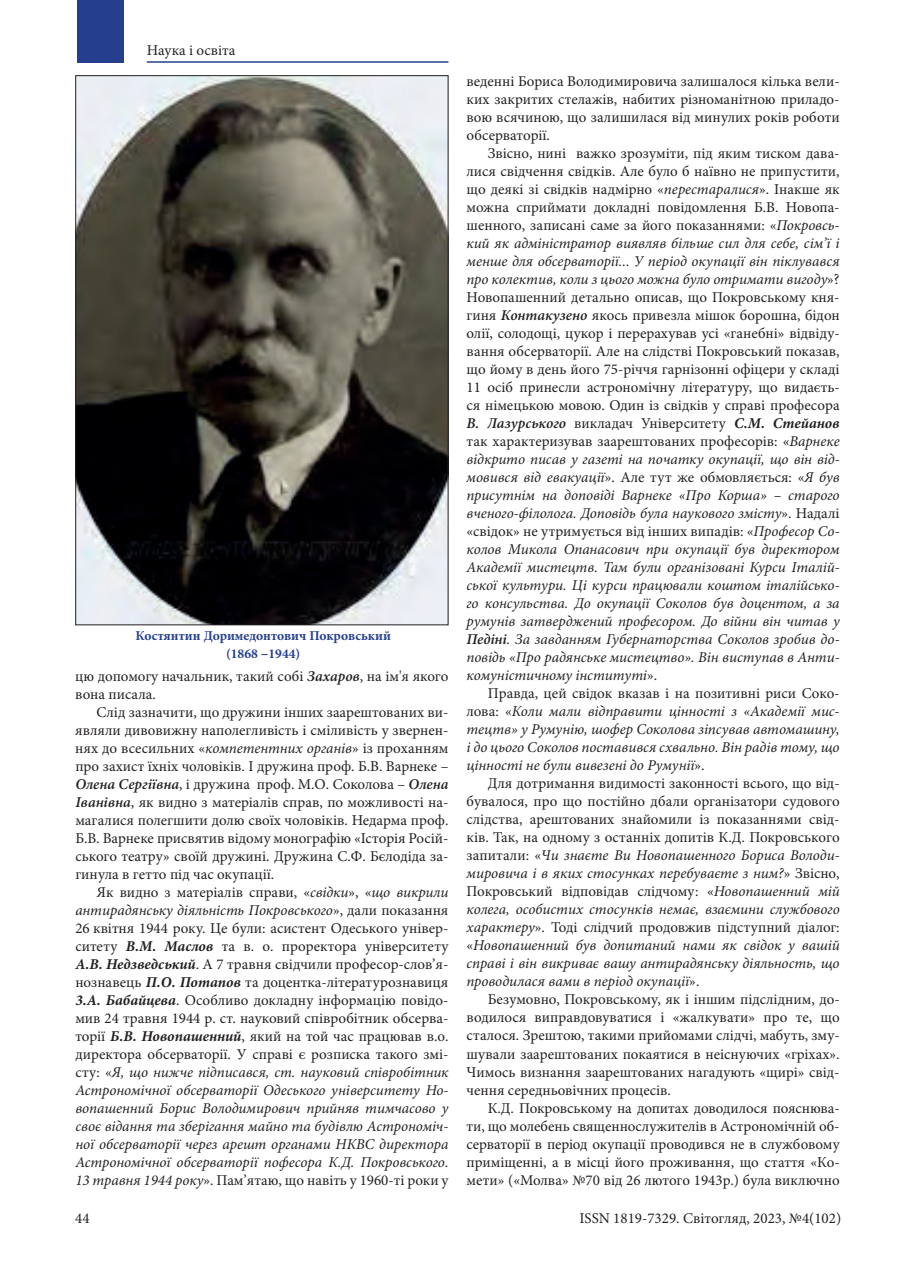
<style>
.page{position:relative;width:915px;height:1276px;background:#fff}
.page>*{position:absolute;margin:0;border:0;box-sizing:border-box;transform-origin:0 0}
.t1{font:15px/18px "Minion Pro";color:#231f20;text-align:justify}
.t2{font:italic 15px/18px "Minion Pro";color:#231f20;text-align:justify}
.t3{font:700 13.5px/18px "Minion Pro";color:#253f8e;text-align:center}
.s1{font-size:15px}
.s2{font-weight:600;font-style:italic}
.s3{font-style:italic}
.s4{font-weight:700;font-style:italic}
.s5{font-style:normal}
.s6{font-weight:600}
.s7{font-weight:700}
</style>
<div class="page">
<hr style="left:147px;top:61px;width:301px;height:2px;background:#253f8e">
<div style="left:77px;top:0;width:46px;height:63px;background:#253f8e"></div>
<img style="left:77px;top:77px;width:369px;height:546px">
<p class="t1" style="left:147px;top:42px;width:90px">Наука і освіта</p>
<p class="t3" style="left:135px;top:627px;width:257px">Костянтин Доримедонтович Покровський (1868 <span class="s1">–</span>1944)</p>
<p class="t1" style="left:75px;top:668px;width:374px">цю допомогу начальник, такий собі <span class="s2">Захаров</span>, на ім'я якого вона писала.</p>
<p class="t1" style="left:75px;top:704px;width:374px;text-indent:21px">Слід зазначити, що дружини інших заарештованих ви&shy;являли дивовижну наполегливість і сміливість у звернен&shy;нях до всесильних «<span class="s3">компетентних органів</span>» із проханням про захист їхніх чоловіків. І дружина проф. Б.В. Варнеке – <span class="s2">Олена Сергіївна</span>, і дружина проф. М.О. Соколова – <span class="s2">Олена Іванівна</span>, як видно з матеріалів справ, по можливості на&shy;магалися полегшити долю своїх чоловіків. Недарма проф.<br>Б.В. Варнеке присвятив відому монографію «Історія Росій&shy;ського театру» своїй дружині. Дружина С.Ф. Бєлодіда за&shy;гинула в гетто під час окупації.</p>
<p class="t1" style="left:75px;top:884px;width:374px;text-indent:21px">Як видно з матеріалів справи, «<span class="s3">свідки</span>», «<span class="s3">що викрили антирадянську діяльність Покровського</span>», дали показання 26 квітня 1944 року. Це були: асистент Одеського універ&shy;ситету <span class="s4">В.М. Маслов</span> та в. о. проректора університету <span class="s4">А.В. Недзведський</span>. А 7 травня свідчили професор-слов’я&shy;нознавець <span class="s4">П.О. Потапов</span> та доцентка-літературознавиця <span class="s4">3.А. Бабайцева</span>. Особливо докладну інформацію повідо&shy;мив 24 травня 1944 р. ст. науковий співробітник обсерва&shy;торії <span class="s4">Б.В. Новопашенний</span>, який на той час працював в.о. директора обсерваторії. У справі є розписка такого змі&shy;сту: «<span class="s3">Я, що нижче підписався, ст. науковий співробітник Астрономічної обсерваторії Одеського університету Но&shy;вопашенний Борис Володимирович прийняв тимчасово у своє відання та зберігання майно та будівлю Астрономіч&shy;ної обсерваторії через арешт органами НКВС директора Астрономічної обсерваторії пофесора К.Д. Покровського.<br>13 травня 1944 року</span>». Пам’ятаю, що навіть у 1960-ті роки у</p>
<p class="t1" style="left:75px;top:1210px;width:16px">44</p>
<p class="t1" style="left:466px;top:74px;width:374px">веденні Бориса Володимировича залишалося кілька вели&shy;ких закритих стелажів, набитих різноманітною приладо&shy;вою всячиною, що залишилася від минулих років роботи обсерваторії.</p>
<p class="t2" style="left:466px;top:146px;width:374px;text-indent:21px"><span class="s5">Звісно, нині важко зрозуміти, під яким тиском дава&shy;лися свідчення свідків. Але було б наївно не припустити, що деякі зі свідків надмірно «</span>перестаралися<span class="s5">». Інакше як можна сприймати докладні повідомлення Б.В. Новопа&shy;шенного, записані саме за його показаннями: «</span>Покровсь&shy;кий як адміністратор виявляв більше сил для себе, сім’ї і менше для обсерваторії... У період окупації він піклувався про колектив, коли з цього можна було отримати вигоду<span class="s5">»?<br>Новопашенний детально описав, що Покровському кня&shy;гиня</span> <span class="s6">Контакузено</span> <span class="s5">якось привезла мішок борошна, бідон олії, солодощі, цукор і перерахував усі «ганебні» відвіду&shy;вання обсерваторії. Але на слідстві Покровський показав, що йому в день його 75-річчя гарнізонні офіцери у складі 11 осіб принесли астрономічну літературу, що видаєть&shy;ся німецькою мовою. Один із свідків у справі професора </span><span class="s6">В. Лазурського</span> <span class="s5">викладач Університету</span> <span class="s7">С.М. Стейанов </span><span class="s5">так характеризував заарештованих професорів: «</span>Варнеке відкрито писав у газеті на початку окупації, що він від&shy;мовився від евакуації<span class="s5">». Але тут же обмовляється: «</span>Я був присутнім на доповіді Варнеке «Про Корша» – старого вченого-філолога. Доповідь була наукового змісту<span class="s5">». Надалі «свідок» не утримується від інших випадів: «</span>Професор Со&shy;колов Микола Опанасович при окупації був директором Академії мистецтв. Там були організовані Курси Італій&shy;ської культури. Ці курси працювали коштом італійсько&shy;го консульства. До окупації Соколов був доцентом, а за румунів затверджений професором. До війни він читав у <span class="s6">Педіні</span>. За завданням Губернаторства Соколов зробив до&shy;повідь «Про радянське мистецтво». Він виступав в Анти&shy;комуністичному інституті<span class="s5">».</span></p>
<p class="t2" style="left:466px;top:686px;width:374px;text-indent:21px"><span class="s5">Правда, цей свідок вказав і на позитивні риси Соко&shy;лова: «</span>Коли мали відправити цінності з «Академії мис&shy;тецтв» у Румунію, шофер Соколова зіпсував автомашину, і до цього Соколов поставився схвально. Він радів тому, що цінності не були вивезені до Румунії<span class="s5">».</span></p>
<p class="t1" style="left:466px;top:776px;width:374px;text-indent:21px">Для дотримання видимості законності всього, що від&shy;бувалося, про що постійно дбали організатори судового слідства, арештованих знайомили із показаннями свід&shy;ків. Так, на одному з останніх допитів К.Д. Покровського запитали: «<span class="s3">Чи знаєте Ви Новопашенного Бориса Володи&shy;мировича і в яких стосунках перебуваєте з ним?</span>» Звісно, Покровський відповідав слідчому: «<span class="s3">Новопашенний мій колега, особистих стосунків немає, взаємини службового характеру</span>». Тоді слідчий продовжив підступний діалог: «<span class="s3">Новопашенний був допитаний нами як свідок у вашій справі і він викриває вашу антирадянську діяльность, що проводилася вами в період окупації</span>».</p>
<p class="t1" style="left:466px;top:992px;width:374px;text-indent:21px">Безумовно, Покровському, як і іншим підслідним, до&shy;водилося виправдовуватися і «жалкувати» про те, що сталося. Зрештою, такими прийомами слідчі, мабуть, зму&shy;шували заарештованих покаятися в неіснуючих «гріхах».<br>Чимось визнання заарештованих нагадують «щирі» свід&shy;чення середньовічних процесів.</p>
<p class="t1" style="left:466px;top:1100px;width:374px;text-indent:21px">К.Д. Покровському на допитах доводилося пояснюва&shy;ти, що молебень священнослужителів в Астрономічній об&shy;серваторії в період окупації проводився не в службовому приміщенні, а в місці його проживання, що стаття «Ко&shy;мети» («Молва» №70 від 26 лютого 1943р.) була виключно</p>
<p class="t1" style="left:579px;top:1210px;width:263px">ISSN 1819-7329. Світогляд, 2023, №4(102)</p>
</div>
